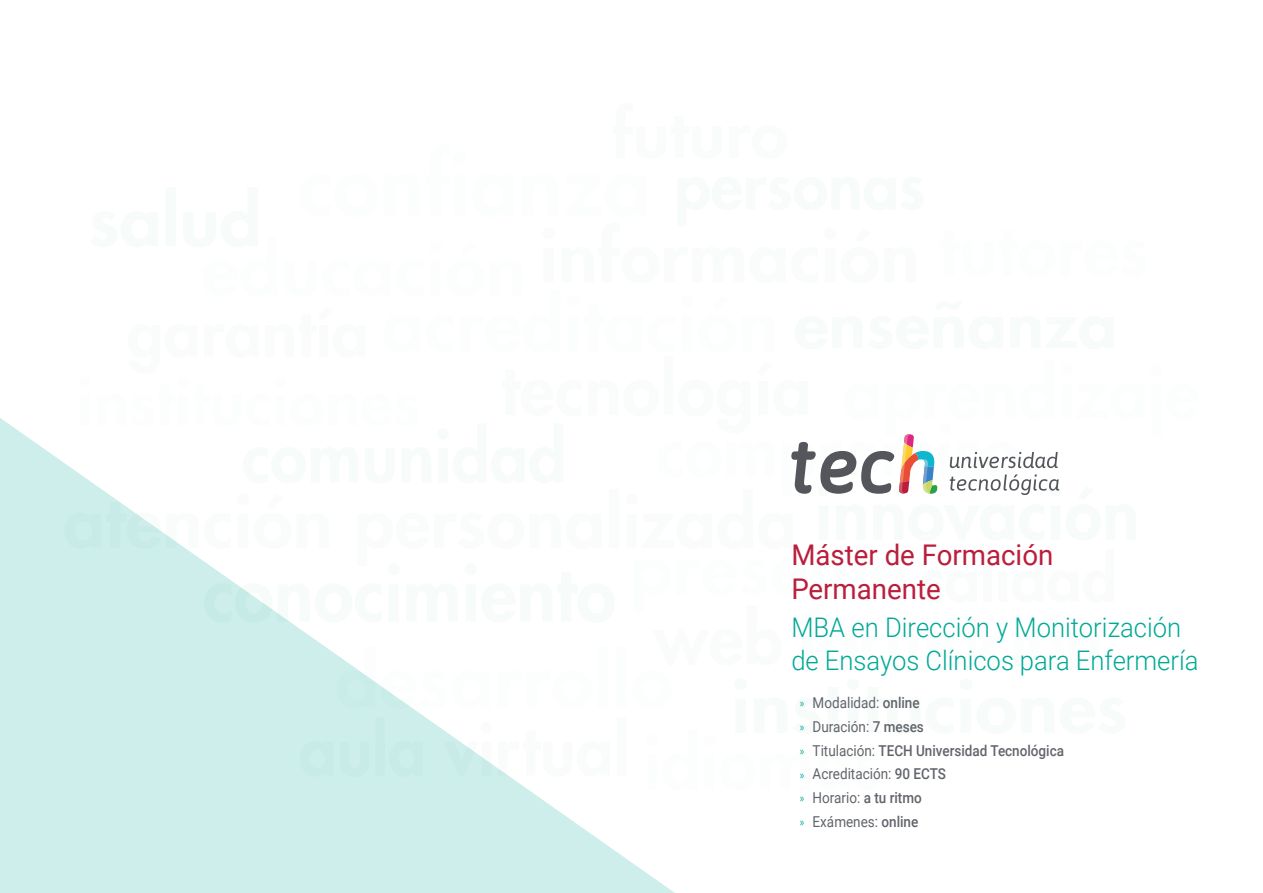
<style>
.page{position:relative;width:1263px;height:893px;background:#fff}
.page>*{position:absolute;margin:0;border:0;box-sizing:border-box;transform-origin:0 0}
.t1{font:28.5px/34.2px "Roboto";color:#ba1e3c}
.t2{font:300 27px/33px "Roboto";color:#00a996;scale:.95 1}
.t3{font:15px/23.7px "Roboto";color:#61646a;scale:.9 1}
.s1{font-family:"Myriad Pro";font-size:12px;color:#00a996}
.s2{font-weight:500}
</style>
<div class="page">
<svg style="left:0;top:418px;width:675px;height:475px;background:#d1efec"></svg>
<svg style="left:64px;top:418px;width:996px;height:372px"></svg>
<h1 class="t1" style="left:791px;top:537px;width:263px">Máster de Formación<br>Permanente</h1>
<h2 class="t2" style="left:791px;top:610px;width:430px">MBA en Dirección y Monitorización de Ensayos Clínicos para Enfermería</h2>
<p class="t3" style="left:800px;top:690px;width:295px"><span class="s1">»</span> Modalidad: <span class="s2">online<br></span><span class="s1">»</span> Duración: <span class="s2">7 meses<br></span><span class="s1">»</span> Titulación: <span class="s2">TECH Universidad Tecnológica </span><span class="s1">»</span> Acreditación: <span class="s2">90 ECTS<br></span><span class="s1">»</span> Horario: <span class="s2">a tu ritmo<br></span><span class="s1">»</span> Exámenes: <span class="s2">online</span></p>
</div>
